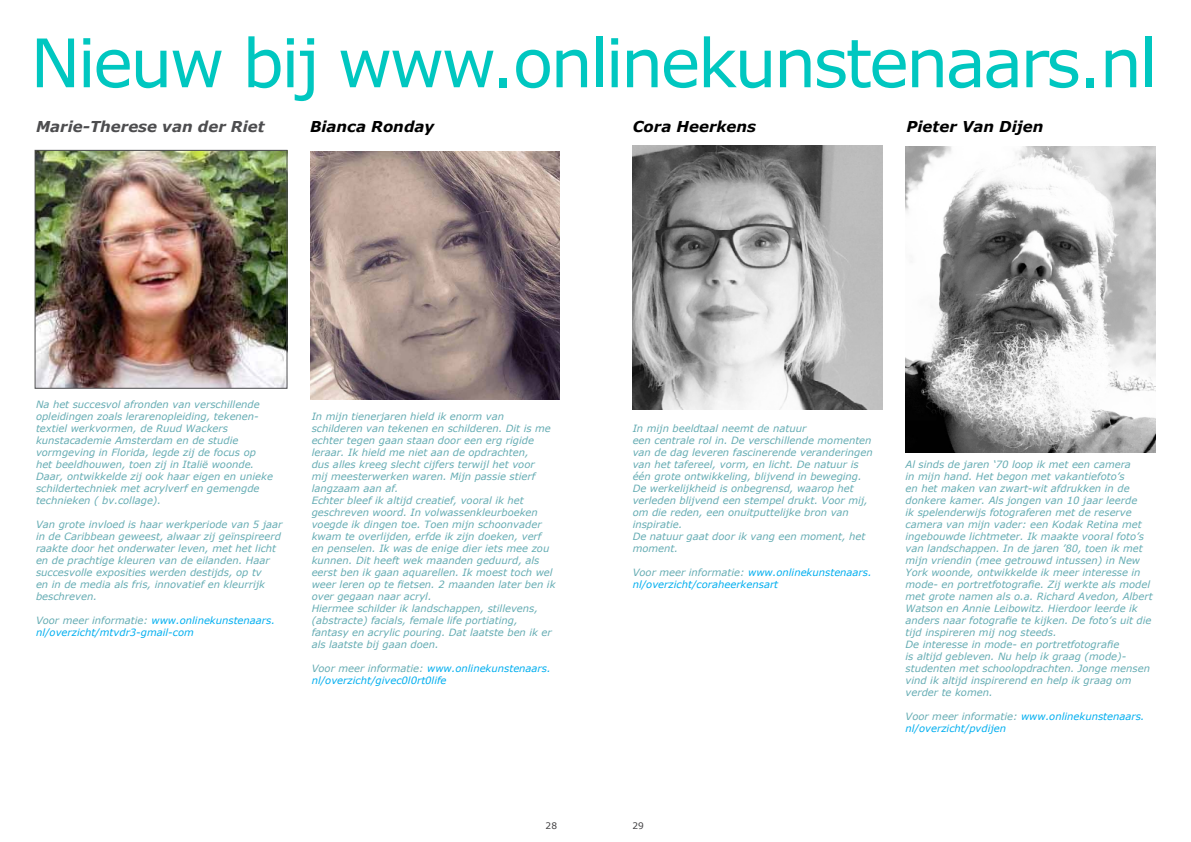
<style>
.page{position:relative;width:1191px;height:842px;background:#fff}
.page>*{position:absolute;margin:0;border:0;box-sizing:border-box;transform-origin:0 0}
.t1{font:67px "Verdana";letter-spacing:-.045em;color:#00c7c0}
.t2{font:italic 700 15px "Verdana";color:#000}
.t3{font:italic 700 15px "Verdana";color:#4d4d4f}
.t4{font:italic 10px/12px "Verdana";color:#65acb3}
.t5{font:italic 10px/12px "Verdana";color:#00aeef}
.t6{font:9px "Verdana";color:#414042}
.s1{color:#65acb3}
</style>
<div class="page">
<img style="left:37px;top:152px;width:248px;height:234px">
<div style="left:35px;top:150px;width:252px;height:238px;border:1px solid #4d4d4f"></div>
<img style="left:310px;top:151px;width:249px;height:249px">
<img style="left:905px;top:146px;width:250px;height:306px">
<img style="left:633px;top:146px;width:249px;height:263px">
<h1 class="t1" style="left:30px;top:17px;width:1128px">Nieuw bij www.onlinekunstenaars.nl</h1>
<h2 class="t3" style="left:36px;top:116px;width:230px">Marie-Therese van der Riet</h2>
<h2 class="t2" style="left:310px;top:116px;width:126px">Bianca Ronday</h2>
<h2 class="t2" style="left:633px;top:116px;width:125px">Cora Heerkens</h2>
<h2 class="t2" style="left:906px;top:116px;width:139px">Pieter Van Dijen</h2>
<p class="t4" style="left:36px;top:398px;width:238px">Na het succesvol afronden van verschillende opleidingen zoals lerarenopleiding, tekenen&shy;textiel werkvormen, de Ruud Wackers kunstacademie Amsterdam en de studie vormgeving in Florida, legde zij de focus op het beeldhouwen, toen zij in Italië woonde.<br>Daar, ontwikkelde zij ook haar eigen en unieke schildertechniek met acrylverf en gemengde technieken ( bv.collage).</p>
<p class="t4" style="left:36px;top:518px;width:248px">Van grote invloed is haar werkperiode van 5 jaar in de Caribbean geweest, alwaar zij geïnspireerd raakte door het onderwater leven, met het licht en de prachtige kleuren van de eilanden. Haar succesvolle exposities werden destijds, op tv<br>en in de media als fris, innovatief en kleurrijk beschreven.</p>
<p class="t5" style="left:36px;top:614px;width:240px"><span class="s1">Voor meer informatie:</span> www.onlinekunstenaars. nl/overzicht/mtvdr3-gmail-com</p>
<p class="t4" style="left:312px;top:410px;width:245px">In mijn tienerjaren hield ik enorm van schilderen van tekenen en schilderen. Dit is me echter tegen gaan staan door een erg rigide leraar. Ik hield me niet aan de opdrachten,<br>dus alles kreeg slecht cijfers terwijl het voor<br>mij meesterwerken waren. Mijn passie stierf langzaam aan af.<br>Echter bleef ik altijd creatief, vooral ik het geschreven woord. In volwassenkleurboeken voegde ik dingen toe. Toen mijn schoonvader kwam te overlijden, erfde ik zijn doeken, verf en penselen. Ik was de enige dier iets mee zou kunnen. Dit heeft wek maanden geduurd, als eerst ben ik gaan aquarellen. Ik moest toch wel weer leren op te fietsen. 2 maanden later ben ik over gegaan naar acryl.<br>Hiermee schilder ik landschappen, stillevens, (abstracte) facials, female life portiating, fantasy en acrylic pouring. Dat laatste ben ik er als laatste bij gaan doen.</p>
<p class="t5" style="left:312px;top:662px;width:241px"><span class="s1">Voor meer informatie:</span> www.onlinekunstenaars. nl/overzicht/givec0l0rt0life</p>
<p class="t4" style="left:632px;top:422px;width:241px">In mijn beeldtaal neemt de natuur<br>een centrale rol in. De verschillende momenten van de dag leveren fascinerende veranderingen van het tafereel, vorm, en licht. De natuur is één grote ontwikkeling, blijvend in beweging.<br>De werkelijkheid is onbegrensd, waarop het verleden blijvend een stempel drukt. Voor mij, om die reden, een onuitputtelijke bron van inspiratie.<br>De natuur gaat door ik vang een moment, het moment.</p>
<p class="t5" style="left:632px;top:566px;width:240px"><span class="s1">Voor meer informatie:</span> www.onlinekunstenaars. nl/overzicht/coraheerkensart</p>
<p class="t4" style="left:905px;top:458px;width:249px">Al sinds de jaren ‘70 loop ik met een camera<br>in mijn hand. Het begon met vakantiefoto’s<br>en het maken van zwart-wit afdrukken in de donkere kamer. Als jongen van 10 jaar leerde<br>ik spelenderwijs fotograferen met de reserve camera van mijn vader: een Kodak Retina met ingebouwde lichtmeter. Ik maakte vooral foto’s van landschappen. In de jaren ’80, toen ik met mijn vriendin (mee getrouwd intussen) in New York woonde, ontwikkelde ik meer interesse in mode- en portretfotografie. Zij werkte als model met grote namen als o.a. Richard Avedon, Albert Watson en Annie Leibowitz. Hierdoor leerde ik anders naar fotografie te kijken. De foto’s uit die tijd inspireren mij nog steeds.<br>De interesse in mode- en portretfotografie<br>is altijd gebleven. Nu help ik graag (mode)- studenten met schoolopdrachten. Jonge mensen vind ik altijd inspirerend en help ik graag om verder te komen.</p>
<p class="t5" style="left:905px;top:710px;width:240px"><span class="s1">Voor meer informatie:</span> www.onlinekunstenaars. nl/overzicht/pvdijen</p>
<p class="t6" style="left:545px;top:820px;width:13px">28</p>
<p class="t6" style="left:632px;top:820px;width:13px">29</p>
</div>
